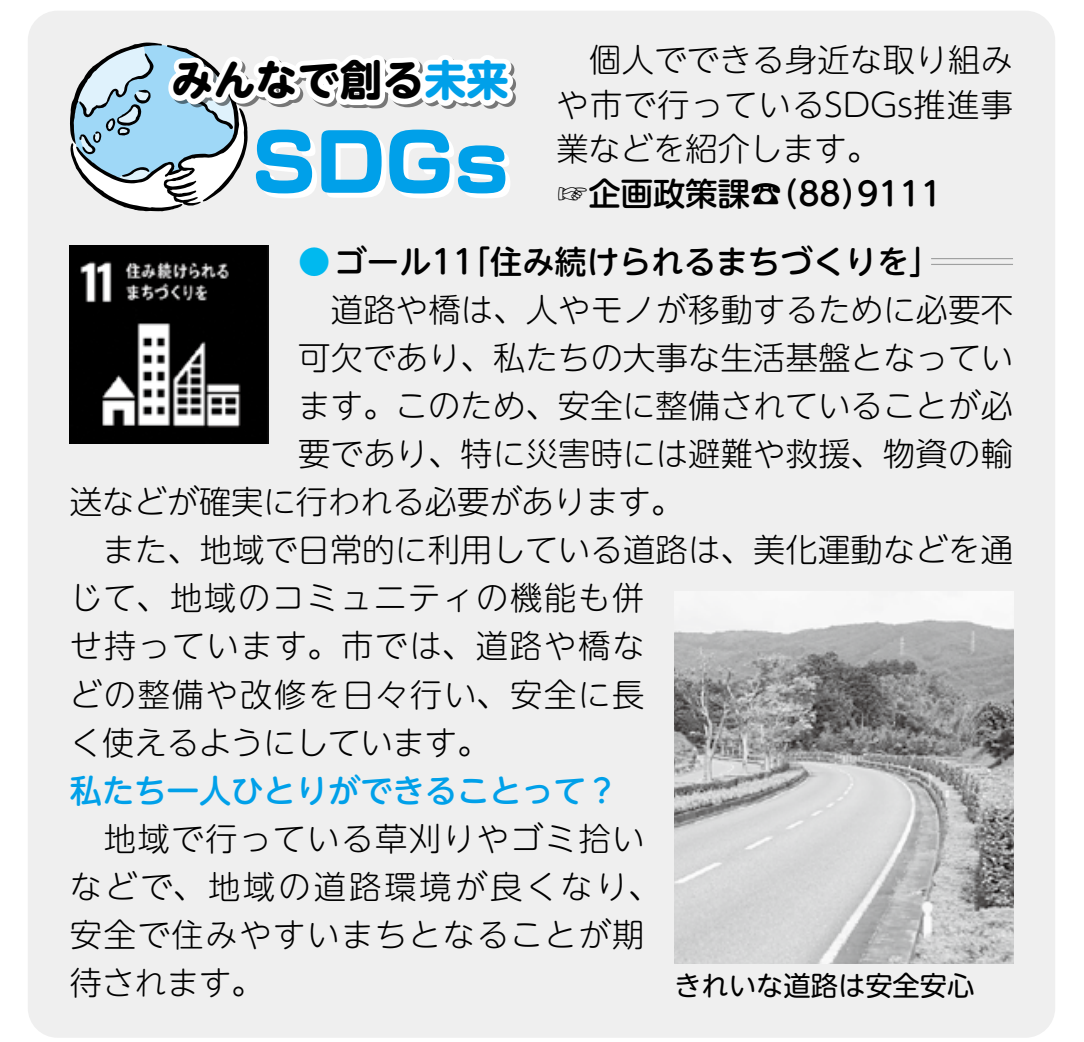
<style>
.page{position:relative;width:1084px;height:1042px;background:#fff}
.page>*{position:absolute;margin:0;border:0;box-sizing:border-box;transform-origin:0 0}
.t1{font:800 79.45px "Soft Go Std";color:#00a0e9}
.t2{font:700 42px "UD Shin M Go Pr 6";color:#000}
.t3{font:300 32.2px/44.8px "UD Shin M Go Pr 6";letter-spacing:.01em;color:#000;text-align:justify}
.t4{font:300 32.2px/47.9px "UD Shin M Go Pr 6";letter-spacing:.05em;color:#000}
.t5{font:500 32.2px/67.5px "UD Shin M Go Pr 6";color:#000}
.t6{font:300 32.2px "UD Shin M Go Pr 6";letter-spacing:.055em;color:#000}
.t7{font:300 32.2px "UD Shin M Go Pr 6";letter-spacing:.06em;color:#000}
.t8{font:500 32.2px "UD Shin M Go Pr 6";color:#00a0e9}
.t9{font:27.3px "UD Shin M Go Pr 6";color:#000}
.s1{color:#00a0e9}
.s2{font-weight:400}
.s3{color:#00b9ef}
</style>
<div class="page">
<div style="left:28px;top:11px;width:1027px;height:1027px;background:#efefef;border-radius:30px"></div>
<hr style="left:931px;top:258px;width:81px;height:1px;background:#9fa0a0">
<hr style="left:931px;top:264px;width:81px;height:1px;background:#9fa0a0">
<img style="left:70px;top:245px;width:198px;height:198px">
<svg style="left:70px;top:43px;width:446px;height:168px"></svg>
<img style="left:674px;top:591px;width:338px;height:372px">
<p class="t3" style="left:556px;top:36px;width:458px">　個人でできる身近な取り組みや市で行っているSDGs推進事業などを紹介します。</p>
<p class="t5" style="left:857px;top:158px;width:87px">9111</p>
<h2 class="t2" style="left:171px;top:44px;width:339px">みんなで創る<span class="s1">未来</span></h2>
<h1 class="t1" style="left:251px;top:106px;width:259px">SDGs</h1>
<p class="t5" style="left:458px;top:158px;width:485px;text-indent:99px"><span class="s2">☞</span>企画政策課 )☎ 88(<br>「住み続けられるまちづくりを「</p>
<p class="t5" style="left:298px;top:225px;width:177px"><span class="s3">●</span>ゴール11</p>
<p class="t3" style="left:298px;top:285px;width:716px">　道路や橋は、人やモノが移動するために必要不</p>
<p class="t3" style="left:298px;top:333px;width:716px">可欠であり、私たちの大事な生活基盤となってい</p>
<p class="t3" style="left:298px;top:381px;width:716px">ます。このため、安全に整備されていることが必</p>
<p class="t3" style="left:298px;top:430px;width:716px">要であり、特に災害時には避難や救援、物資の輸</p>
<p class="t3" style="left:70px;top:478px;width:614px">送などが確実に行われる必要があります。</p>
<p class="t3" style="left:70px;top:526px;width:944px">　また、地域で日常的に利用している道路は、美化運動などを通</p>
<p class="t6" style="left:70px;top:572px;width:576px">じて、地域のコミュニティの機能も併</p>
<p class="t7" style="left:70px;top:620px;width:576px">せ持っています。市では、道路や橋な</p>
<p class="t6" style="left:70px;top:668px;width:576px">どの整備や改修を日々行い、安全に長</p>
<p class="t3" style="left:70px;top:718px;width:421px">く使えるようにしています。</p>
<p class="t8" style="left:70px;top:763px;width:550px">私たち一人ひとりができることって?</p>
<p class="t4" style="left:70px;top:813px;width:592px">　地域で行っている草刈りやゴミ拾いなどで、地域の道路環境が良くなり、安全で住みやすいまちとなることが期待されます。</p>
<p class="t9" style="left:674px;top:963px;width:302px">きれいな道路は安全安心</p>
</div>
